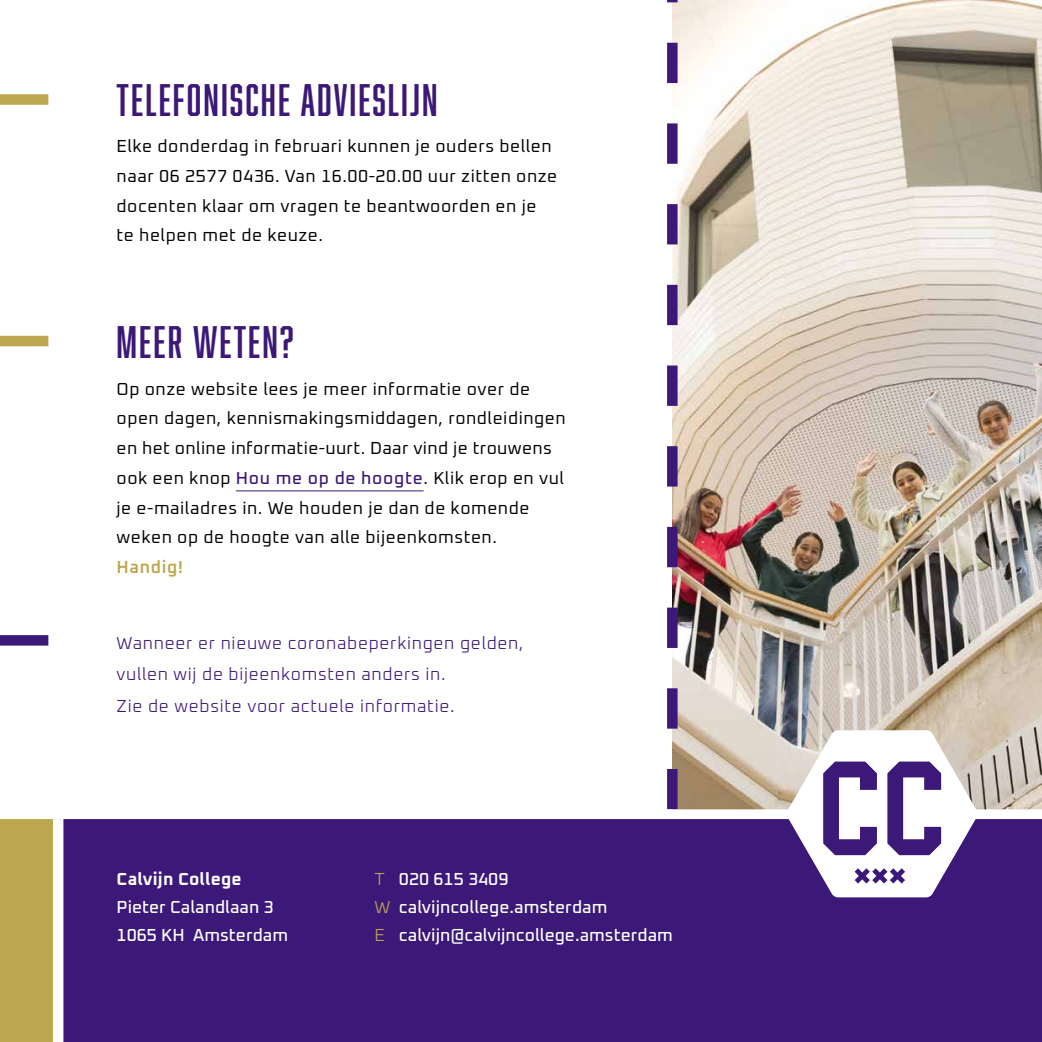
<style>
.page{position:relative;width:1042px;height:1042px;background:#fff}
.page>*{position:absolute;margin:0;border:0;box-sizing:border-box;transform-origin:0 0}
.t1{font:42px "Abolition";letter-spacing:.05em;color:#3c1978}
.t2{font:17.5px/29.8px "Oxanium";letter-spacing:.03em;color:#000}
.t3{font:300 17.5px/31.5px "Oxanium";letter-spacing:.04em;color:#3c1978}
.t4{font:500 17.5px/28px "Oxanium";color:#fff}
.t5{font:700 17.5px "Oxanium";letter-spacing:.01em;color:#fff}
.t6{font:600 17.5px "Oxanium";letter-spacing:.04em;color:#bda74e}
.s1{font-weight:500;color:#3c1978}
.s2{font-weight:300;color:#bda74e}
</style>
<div class="page">
<img style="left:677px;top:0;width:365px;height:809px">
<svg style="left:667px;top:0;width:10px;height:809px"></svg>
<div style="left:58px;top:814px;width:984px;height:228px;background:#3c1978"></div>
<div style="left:0;top:814px;width:58px;height:228px;background:#bda74e"></div>
<div style="left:0;top:809px;width:1042px;height:10px;background:#fff"></div>
<svg style="left:786px;top:730px;width:192px;height:167px"></svg>
<div style="left:53px;top:819px;width:10px;height:223px;background:#fff"></div>
<hr style="left:236px;top:490px;width:188px;height:1px;background:#3c1978">
<div style="left:0;top:94px;width:48px;height:11px;background:#bda74e"></div>
<div style="left:0;top:336px;width:48px;height:10px;background:#bda74e"></div>
<div style="left:0;top:635px;width:48px;height:10px;background:#3c1978"></div>
<h1 class="t1" style="left:117px;top:76px;width:322px">TELEFONISCHE ADVIESLIJN</h1>
<p class="t2" style="left:117px;top:131px;width:442px">Elke donderdag in februari kunnen je ouders bellen naar 06 2577 0436. Van 16.00-20.00 uur zitten onze docenten klaar om vragen te beantwoorden en je te helpen met de keuze.</p>
<h1 class="t1" style="left:117px;top:318px;width:178px">MEER WETEN?</h1>
<p class="t2" style="left:117px;top:373px;width:451px">Op onze website lees je meer informatie over de open dagen, kennismakingsmiddagen, rondleidingen en het online informatie-uurt. Daar vind je trouwens ook een knop <span class="s1">Hou me op de hoogte</span>. Klik erop en vul je e-mailadres in. We houden je dan de komende weken op de hoogte van alle bijeenkomsten.</p>
<p class="t6" style="left:117px;top:556px;width:68px">Handig!</p>
<p class="t3" style="left:117px;top:626px;width:408px">Wanneer er nieuwe coronabeperkingen gelden, vullen wij de bijeenkomsten anders in.<br>Zie de website voor actuele informatie.</p>
<p class="t5" style="left:117px;top:868px;width:127px">Calvijn College</p>
<p class="t4" style="left:117px;top:892px;width:173px">Pieter Calandlaan 3<br>1065 KH Amsterdam</p>
<p class="t4" style="left:374px;top:864px;width:300px"><span class="s2">T</span> 020 615 3409<br><span class="s2">W</span> calvijncollege.amsterdam<br><span class="s2">E</span> calvijn@calvijncollege.amsterdam</p>
</div>
